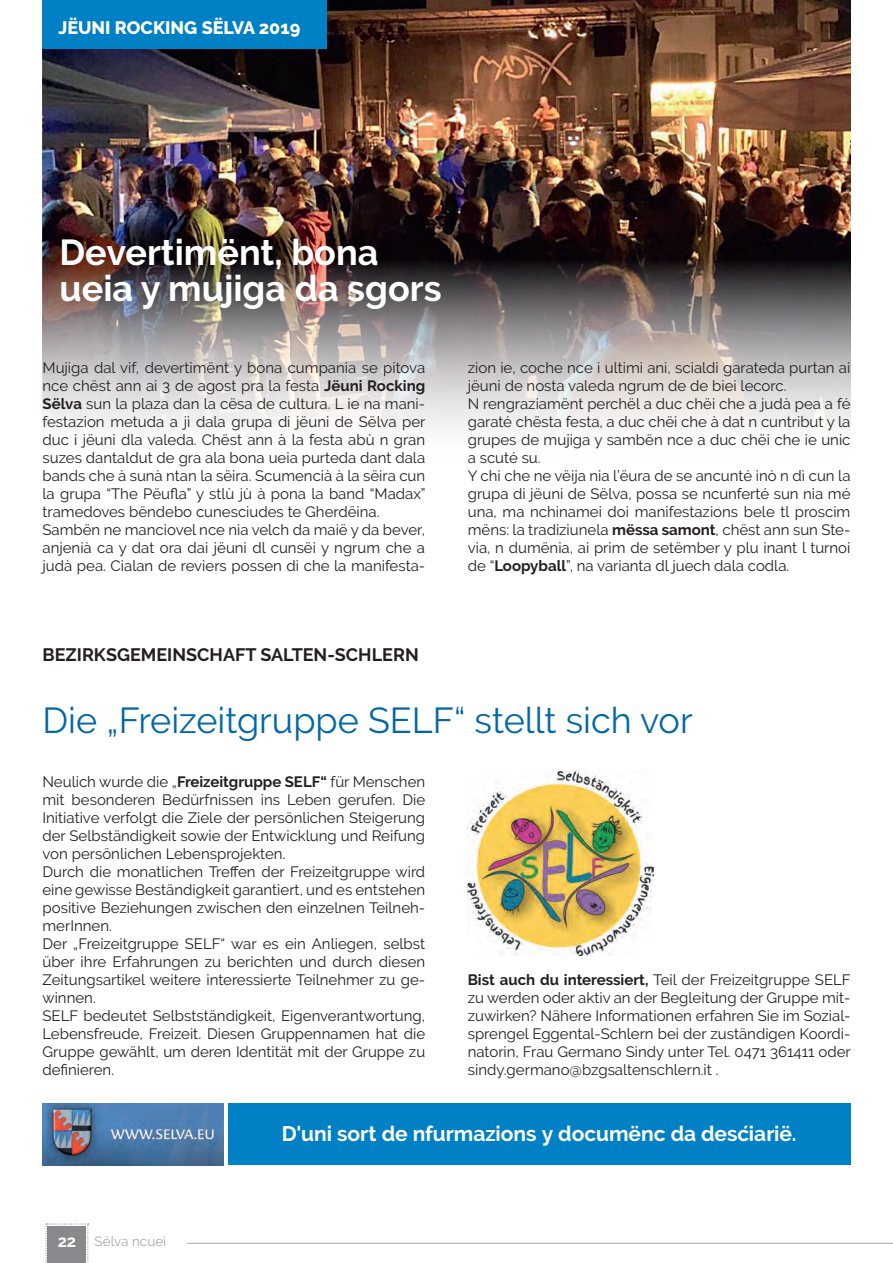
<style>
.page{position:relative;width:893px;height:1263px;background:#fff}
.page>*{position:absolute;margin:0;border:0;box-sizing:border-box;transform-origin:0 0}
.TITEL_24{font:36px "Raleway";color:#0068a5}
.TITEL_24-2{font:700 36px "Raleway";color:#fff}
.Titel_24{font:700 21px "Raleway";color:#fff}
.TEXT{font:700 18px "Raleway";color:#231f20}
.TEXT-2{font:800 18px "Raleway";color:#fff}
.TEXT-3{font:15px/18px "Raleway";color:#231f20;text-align:justify}
.t1{font:13.5px "Raleway";color:#a8a9ad}
.s1{font-weight:700}
.s2{font-weight:700;font-size:16.5px;color:#fff}
</style>
<div class="page">
<svg style="left:46px;top:1224px;width:43px;height:39px;background:#959699"></svg>
<hr style="left:187px;top:1243px;width:706px;height:1px;background:#a8a9ad">
<img style="left:43px;top:0;width:807px;height:428px">
<img style="left:43px;top:1103px;width:180px;height:62px">
<div style="left:228px;top:1103px;width:622px;height:62px;background:#0080c5"></div>
<img style="left:468px;top:771px;width:186px;height:185px">
<div style="left:43px;top:0;width:284px;height:49px;background:#0080c5"></div>
<p class="TEXT-2" style="left:58px;top:17px;width:243px">JЁUNI ROCKING SЁLVA 2019</p>
<p class="TITEL_24-2" style="left:60px;top:232px;width:320px">Devertimënt, bona</p>
<p class="TITEL_24-2" style="left:60px;top:268px;width:384px">ueia y mujiga da sgors</p>
<p class="TEXT-3" style="left:43px;top:359px;width:385px">Mujiga dal vif, devertimёnt y bona cumpania se pitova nce chёst ann ai 3 de agost pra la festa <span class="s1">Jёuni Rocking Sёlva</span> sun la plaza dan la cësa de cultura. L ie na mani&shy;festazion metuda a jì dala grupa di jёuni de Sёlva per duc i jёuni dla valeda. Chëst ann à la festa abù n gran suzes dantaldut de gra ala bona ueia purteda dant dala bands che à sunà ntan la sëira. Scumencià à la sёira cun la grupa “The Pëufla” y stlù jù à pona la band “Madax” tramedoves bëndebo cunesciudes te Gherdëina.</p>
<p class="TEXT-3" style="left:43px;top:521px;width:384px">Sambën ne manciovel nce nia velch da maiё y da bever, anjenià ca y dat ora dai jёuni dl cunsёi y ngrum che a judà pea. Cialan de reviers possen di che la manifesta-</p>
<p class="TEXT-3" style="left:468px;top:359px;width:384px">zion ie, coche nce i ultimi ani, scialdi garateda purtan ai jëuni de nosta valeda ngrum de de biei lecorc.</p>
<p class="TEXT-3" style="left:468px;top:395px;width:384px">N rengraziamënt perchël a duc chёi che a judà pea a fé garaté chësta festa, a duc chёi che à dat n cuntribut y la grupes de mujiga y sambën nce a duc chёi che ie unic a scuté su.</p>
<p class="TEXT-3" style="left:468px;top:467px;width:384px">Y chi che ne vëija nia l’ëura de se ancunté inò n dì cun la grupa di jëuni de Sëlva, possa se ncunferté sun nia mé una, ma nchinamei doi manifestazions bele tl proscim mëns: la tradiziunela <span class="s1">mëssa samont</span>, chëst ann sun Ste&shy;via, n dumënia, ai prim de setëmber y plu inant l turnoi de “<span class="s1">Loopyball</span>”, na varianta dl juech dala codla.</p>
<p class="TEXT" style="left:43px;top:645px;width:378px">BEZIRKSGEMEINSCHAFT SALTEN-SCHLERN</p>
<p class="TITEL_24" style="left:43px;top:700px;width:652px">Die „Freizeitgruppe SELF“ stellt sich vor</p>
<p class="TEXT-3" style="left:43px;top:773px;width:384px">Neulich wurde die „<span class="s1">Freizeitgruppe SELF“</span> für Menschen mit besonderen Bedürfnissen ins Leben gerufen. Die Initiative verfolgt die Ziele der persönlichen Steigerung der Selbständigkeit sowie der Entwicklung und Reifung von persönlichen Lebensprojekten.</p>
<p class="TEXT-3" style="left:43px;top:863px;width:384px">Durch die monatlichen Treffen der Freizeitgruppe wird eine gewisse Beständigkeit garantiert, und es entstehen positive Beziehungen zwischen den einzelnen Teilneh&shy;merInnen.</p>
<p class="TEXT-3" style="left:43px;top:935px;width:384px">Der „Freizeitgruppe SELF“ war es ein Anliegen, selbst über ihre Erfahrungen zu berichten und durch diesen Zeitungsartikel weitere interessierte Teilnehmer zu ge&shy;winnen.</p>
<p class="TEXT-3" style="left:43px;top:1007px;width:384px">SELF bedeutet Selbstständigkeit, Eigenverantwortung, Lebensfreude, Freizeit. Diesen Gruppennamen hat die Gruppe gewählt, um deren Identität mit der Gruppe zu definieren.</p>
<p class="TEXT-3" style="left:468px;top:971px;width:385px"><span class="s1">Bist auch du interessiert,</span> Teil der Freizeitgruppe SELF zu werden oder aktiv an der Begleitung der Gruppe mit&shy;zuwirken? Nähere Informationen erfahren Sie im Sozial&shy;sprengel Eggental-Schlern bei der zuständigen Koordi&shy;natorin, Frau Germano Sindy unter Tel. 0471 361411 oder sindy.germano@bzgsaltenschlern.it .</p>
<p class="t1" style="left:58px;top:1233px;width:110px"><span class="s2">22</span> Sëlva ncuei</p>
<p class="Titel_24" style="left:282px;top:1121px;width:516px">D'uni sort de nfurmazions y documënc da desc´iarië.</p>
</div>
